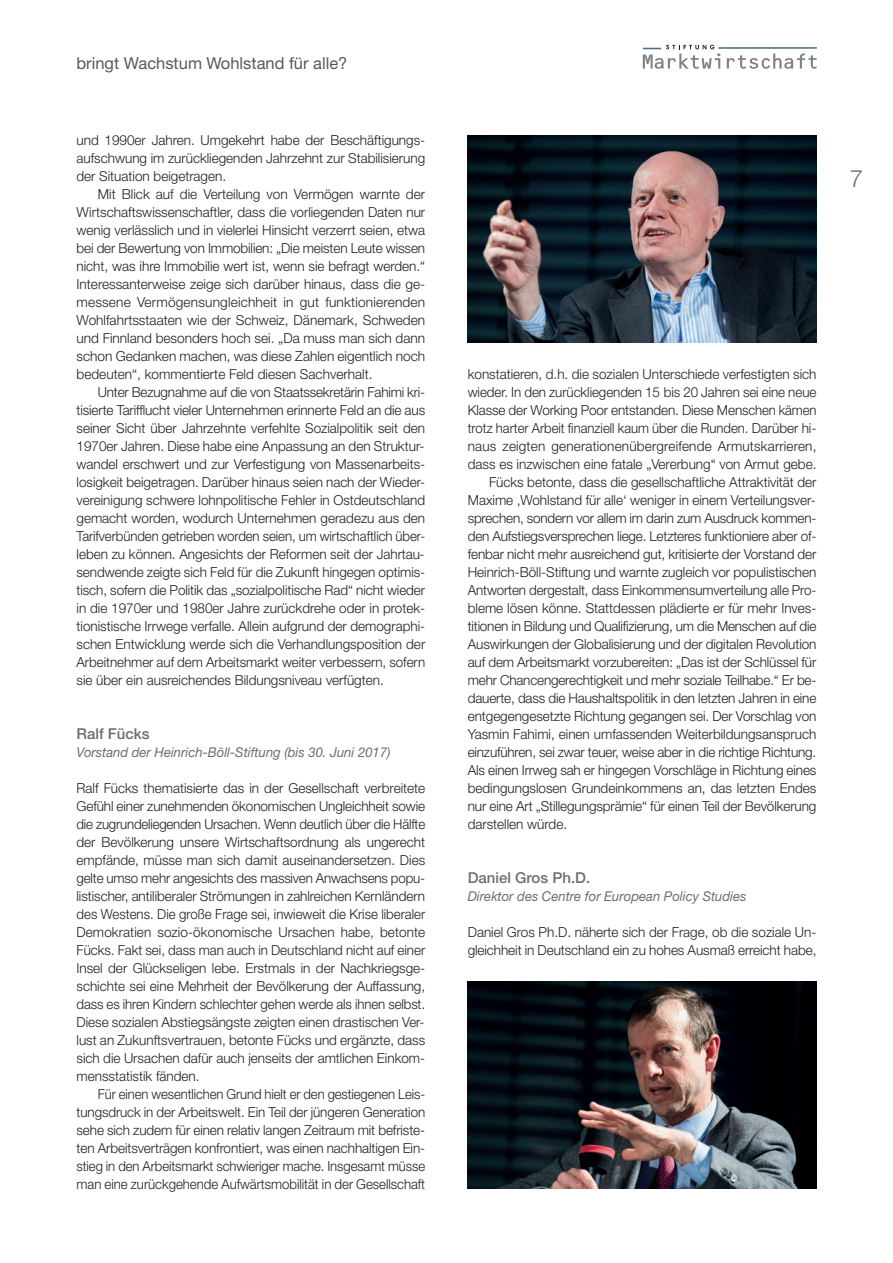
<style>
.page{position:relative;width:893px;height:1263px;background:#fff}
.page>*{position:absolute;margin:0;border:0;box-sizing:border-box;transform-origin:0 0}
.t1{font:300 24px "Helvetica Neue";color:#6c6d70}
.t2{font:16.5px "Helvetica Neue";color:#57585a}
.t3{font:500 15px "Helvetica Neue";color:#6c6d70}
.t4{font:300 13.8px/18px "Helvetica Neue";letter-spacing:-.005em;color:#231f20;text-align:justify}
.t5{font:300 13.8px/18px "Helvetica Neue";letter-spacing:-.005em;color:#231f20;text-align:justify;scale:.95 1}
.t6{font:300 13.8px "Helvetica Neue";letter-spacing:.015em;color:#231f20}
.t7{font:italic 13.5px "Helvetica Neue";color:#6c6d70}
</style>
<div class="page">
<svg style="left:727px;top:54px;width:90px;height:15px"></svg>
<hr style="left:718px;top:47px;width:99px;height:2px;background:#4e6f88">
<svg style="left:643px;top:45px;width:77px;height:24px"></svg>
<img style="left:468px;top:135px;width:348px;height:207px">
<img style="left:468px;top:981px;width:348px;height:208px">
<p class="t2" style="left:77px;top:57px;width:272px">bringt Wachstum Wohlstand für alle?</p>
<p class="t4" style="left:77px;top:132px;width:350px">und 1990er Jahren. Umgekehrt habe der Beschäftigungs&shy;aufschwung im zurückliegenden Jahrzehnt zur Stabilisierung der Situation beigetragen.</p>
<p class="t4" style="left:77px;top:186px;width:350px;text-indent:21px">Mit Blick auf die Verteilung von Vermögen warnte der Wirtschaftswissenschaftler, dass die vorliegenden Daten nur wenig verlässlich und in vielerlei Hinsicht verzerrt seien, etwa bei der Bewertung von Immobilien: „Die meisten Leute wissen nicht, was ihre Immobilie wert ist, wenn sie befragt werden.“ Interessanterweise zeige sich darüber hinaus, dass die ge&shy;messene Vermögensungleichheit in gut funktionierenden Wohlfahrtsstaaten wie der Schweiz, Dänemark, Schweden und Finnland besonders hoch sei. „Da muss man sich dann schon Gedanken machen, was diese Zahlen eigentlich noch bedeuten“, kommentierte Feld diesen Sachverhalt.</p>
<p class="t4" style="left:77px;top:384px;width:350px;text-indent:21px">Unter Bezugnahme auf die von Staatssekretärin Fahimi kri&shy;tisierte Tarifflucht vieler Unternehmen erinnerte Feld an die aus seiner Sicht über Jahrzehnte verfehlte Sozialpolitik seit den 1970er Jahren. Diese habe eine Anpassung an den Struktur&shy;wandel erschwert und zur Verfestigung von Massenarbeits&shy;losigkeit beigetragen. Darüber hinaus seien nach der Wieder&shy;vereinigung schwere lohnpolitische Fehler in Ostdeutschland gemacht worden, wodurch Unternehmen geradezu aus den Tarifverbünden getrieben worden seien, um wirtschaftlich über&shy;leben zu können. Angesichts der Reformen seit der Jahrtau&shy;sendwende zeigte sich Feld für die Zukunft hingegen optimis&shy;tisch, sofern die Politik das „sozialpolitische Rad“ nicht wieder in die 1970er und 1980er Jahre zurückdrehe oder in protek&shy;tionistische Irrwege verfalle. Allein aufgrund der demographi&shy;schen Entwicklung werde sich die Verhandlungsposition der Arbeitnehmer auf dem Arbeitsmarkt weiter verbessern, sofern sie über ein ausreichendes Bildungsniveau verfügten.</p>
<p class="t3" style="left:77px;top:728px;width:75px">Ralf Fücks</p>
<p class="t7" style="left:77px;top:747px;width:315px">Vorstand der Heinrich-Böll-Stiftung (bis 30. Juni 2017)</p>
<p class="t4" style="left:77px;top:780px;width:350px">Ralf Fücks thematisierte das in der Gesellschaft verbreitete Gefühl einer zunehmenden ökonomischen Ungleichheit sowie die zugrundeliegenden Ursachen. Wenn deutlich über die Hälfte der Bevölkerung unsere Wirtschaftsordnung als ungerecht empfände, müsse man sich damit auseinandersetzen. Dies gelte umso mehr angesichts des massiven Anwachsens popu&shy;listischer, antiliberaler Strömungen in zahlreichen Kernländern des Westens. Die große Frage sei, inwieweit die Krise liberaler Demokratien sozio-ökonomische Ursachen habe, betonte Fücks. Fakt sei, dass man auch in Deutschland nicht auf einer Insel der Glückseligen lebe. Erstmals in der Nachkriegsge&shy;schichte sei eine Mehrheit der Bevölkerung der Auffassung, dass es ihren Kindern schlechter gehen werde als ihnen selbst.<br>Diese sozialen Abstiegsängste zeigten einen drastischen Ver&shy;lust an Zukunftsvertrauen, betonte Fücks und ergänzte, dass sich die Ursachen dafür auch jenseits der amtlichen Einkom&shy;mensstatistik fänden.</p>
<p class="t5" style="left:77px;top:1086px;width:369px;text-indent:21px">Für einen wesentlichen Grund hielt er den gestiegenen Leis&shy;tungsdruck in der Arbeitswelt. Ein Teil der jüngeren Generation sehe sich zudem für einen relativ langen Zeitraum mit befriste&shy;ten Arbeitsverträgen konfrontiert, was einen nachhaltigen Ein&shy;stieg in den Arbeitsmarkt schwieriger mache. Insgesamt müsse man eine zurückgehende Aufwärtsmobilität in der Gesellschaft</p>
<h1 class="t1" style="left:850px;top:170px;width:15px">7</h1>
<p class="t4" style="left:468px;top:366px;width:350px">konstatieren, d.h. die sozialen Unterschiede verfestigten sich</p>
<p class="t4" style="left:468px;top:384px;width:350px">wieder. In den zurückliegenden 15 bis 20 Jahren sei eine neue</p>
<p class="t4" style="left:468px;top:402px;width:350px">Klasse der Working Poor entstanden. Diese Menschen kämen</p>
<p class="t5" style="left:468px;top:420px;width:369px">trotz harter Arbeit finanziell kaum über die Runden. Darüber hi-</p>
<p class="t6" style="left:468px;top:441px;width:350px">naus zeigten generationenübergreifende Armutskarrieren,</p>
<p class="t4" style="left:468px;top:456px;width:350px">dass es inzwischen eine fatale „Vererbung“ von Armut gebe.</p>
<p class="t4" style="left:489px;top:474px;width:329px">Fücks betonte, dass die gesellschaftliche Attraktivität der</p>
<p class="t4" style="left:468px;top:492px;width:349px">Maxime ‚Wohlstand für alle‘ weniger in einem Verteilungsver-</p>
<p class="t4" style="left:468px;top:510px;width:350px">sprechen, sondern vor allem im darin zum Ausdruck kommen-</p>
<p class="t4" style="left:468px;top:528px;width:350px">den Aufstiegsversprechen liege. Letzteres funktioniere aber of-</p>
<p class="t4" style="left:468px;top:546px;width:350px">fenbar nicht mehr ausreichend gut, kritisierte der Vorstand der</p>
<p class="t4" style="left:468px;top:564px;width:350px">Heinrich-Böll-Stiftung und warnte zugleich vor populistischen</p>
<p class="t4" style="left:468px;top:582px;width:350px">Antworten dergestalt, dass Einkommensumverteilung alle Pro-</p>
<p class="t4" style="left:468px;top:600px;width:350px">bleme lösen könne. Stattdessen plädierte er für mehr Inves-</p>
<p class="t4" style="left:468px;top:618px;width:350px">titionen in Bildung und Qualifizierung, um die Menschen auf die</p>
<p class="t4" style="left:468px;top:636px;width:350px">Auswirkungen der Globalisierung und der digitalen Revolution</p>
<p class="t4" style="left:468px;top:654px;width:350px">auf dem Arbeitsmarkt vorzubereiten: „Das ist der Schlüssel für</p>
<p class="t4" style="left:468px;top:672px;width:350px">mehr Chancengerechtigkeit und mehr soziale Teilhabe.“ Er be-</p>
<p class="t4" style="left:468px;top:690px;width:350px">dauerte, dass die Haushaltspolitik in den letzten Jahren in eine</p>
<p class="t4" style="left:468px;top:708px;width:350px">entgegengesetzte Richtung gegangen sei. Der Vorschlag von</p>
<p class="t4" style="left:468px;top:726px;width:350px">Yasmin Fahimi, einen umfassenden Weiterbildungsanspruch</p>
<p class="t4" style="left:468px;top:744px;width:350px">einzuführen, sei zwar teuer, weise aber in die richtige Richtung.</p>
<p class="t4" style="left:468px;top:762px;width:350px">Als einen Irrweg sah er hingegen Vorschläge in Richtung eines</p>
<p class="t4" style="left:468px;top:780px;width:350px">bedingungslosen Grundeinkommens an, das letzten Endes</p>
<p class="t4" style="left:468px;top:798px;width:350px">nur eine Art „Stillegungsprämie“ für einen Teil der Bevölkerung</p>
<p class="t4" style="left:468px;top:816px;width:101px">darstellen würde.</p>
<p class="t3" style="left:468px;top:872px;width:124px">Daniel Gros Ph.D.</p>
<p class="t7" style="left:468px;top:891px;width:280px">Direktor des Centre for European Policy Studies</p>
<p class="t4" style="left:468px;top:924px;width:350px">Daniel Gros Ph.D. näherte sich der Frage, ob die soziale Un&shy;gleichheit in Deutschland ein zu hohes Ausmaß erreicht habe,</p>
</div>
